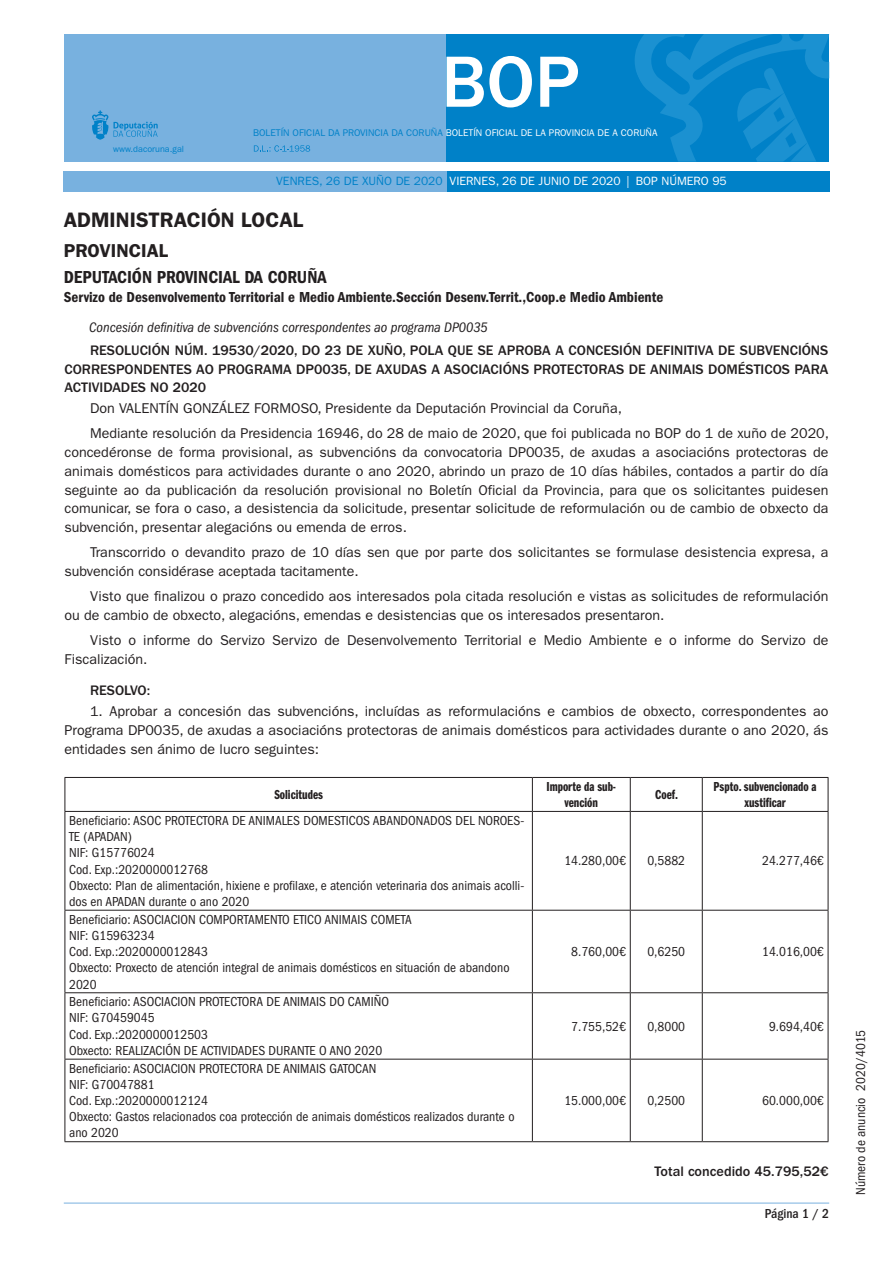
<style>
.page{position:relative;width:893px;height:1263px;background:#fff}
.page>*{position:absolute;margin:0;border:0;box-sizing:border-box;transform-origin:0 0}
.t1{font:500 75px "ITC Franklin Gothic Std";color:#fff}
.t2{font:600 21px "ITC Franklin Gothic Std";color:#231f20}
.t3{font:600 18.75px "ITC Franklin Gothic Std";color:#231f20}
.t4{font:18px "ITC Franklin Gothic Std Dm Cd";color:#231f20}
.t5{font:15px "ITC Franklin Gothic Std Dm Cd";color:#231f20}
.Párrafo_texto_normal{font:14.25px/18.8px "ITC Franklin Gothic Std";color:#231f20}
.Párrafo_texto_negrit{font:500 14.25px/18.8px "ITC Franklin Gothic Std";color:#231f20;text-align:justify}
.t6{font:italic condensed 14.25px "ITC Franklin Gothic Std";color:#231f20}
.Párrafo_texto_normal-2{font:500 14.25px "ITC Franklin Gothic Std";color:#231f20}
.Tabla_texto_1{font:condensed 13.5px/16.2px "ITC Franklin Gothic Std";color:#231f20}
.Tabla_cabecera_1{font:13.5px/16.2px "ITC Franklin Gothic Std Dm Cp";color:#231f20;text-align:center}
.Número_de_página{font:500 condensed 13.5px "ITC Franklin Gothic Std";color:#231f20}
.t7{font:12px "ITC Franklin Gothic Std";color:#fff}
.t8{font:9.75px "ITC Franklin Gothic Std";color:#fff}
.t9{font:9px "ITC Franklin Gothic Std";color:#0081c8}
.s1{color:#0081c8}
</style>
<div class="page">
<div style="left:64px;top:34px;width:382px;height:128px;background:#78b1df"></div>
<div style="left:446px;top:34px;width:383px;height:128px;background:#0081c8"></div>
<svg style="left:254px;top:145px;width:56px;height:7px"></svg>
<svg style="left:92px;top:110px;width:66px;height:30px"></svg>
<svg style="left:635px;top:34px;width:194px;height:128px"></svg>
<div style="left:446px;top:171px;width:383px;height:20px;background:#0081c8"></div>
<div style="left:64px;top:171px;width:383px;height:20px;background:#78b1df"></div>
<hr style="left:64px;top:1203px;width:765px;height:1px;background:#78b1df">
<hr style="left:65px;top:777px;width:467px;height:1px;background:#231f20">
<hr style="left:532px;top:777px;width:98px;height:1px;background:#231f20">
<hr style="left:532px;top:778px;width:1px;height:33px;background:#231f20">
<hr style="left:630px;top:777px;width:72px;height:1px;background:#231f20">
<hr style="left:630px;top:778px;width:1px;height:33px;background:#231f20">
<hr style="left:702px;top:777px;width:126px;height:1px;background:#231f20">
<hr style="left:702px;top:778px;width:1px;height:33px;background:#231f20">
<hr style="left:65px;top:811px;width:467px;height:1px;background:#231f20">
<hr style="left:532px;top:811px;width:98px;height:1px;background:#231f20">
<hr style="left:532px;top:812px;width:1px;height:98px;background:#231f20">
<hr style="left:630px;top:811px;width:72px;height:1px;background:#231f20">
<hr style="left:630px;top:812px;width:1px;height:98px;background:#231f20">
<hr style="left:702px;top:811px;width:126px;height:1px;background:#231f20">
<hr style="left:702px;top:812px;width:1px;height:98px;background:#231f20">
<hr style="left:65px;top:910px;width:467px;height:1px;background:#231f20">
<hr style="left:532px;top:910px;width:98px;height:1px;background:#231f20">
<hr style="left:532px;top:910px;width:1px;height:82px;background:#231f20">
<hr style="left:630px;top:910px;width:72px;height:1px;background:#231f20">
<hr style="left:630px;top:910px;width:1px;height:82px;background:#231f20">
<hr style="left:702px;top:910px;width:126px;height:1px;background:#231f20">
<hr style="left:702px;top:910px;width:1px;height:82px;background:#231f20">
<hr style="left:65px;top:992px;width:467px;height:1px;background:#231f20">
<hr style="left:532px;top:992px;width:98px;height:1px;background:#231f20">
<hr style="left:532px;top:993px;width:1px;height:66px;background:#231f20">
<hr style="left:630px;top:992px;width:72px;height:1px;background:#231f20">
<hr style="left:630px;top:993px;width:1px;height:66px;background:#231f20">
<hr style="left:702px;top:992px;width:126px;height:1px;background:#231f20">
<hr style="left:702px;top:993px;width:1px;height:66px;background:#231f20">
<hr style="left:65px;top:1059px;width:467px;height:1px;background:#231f20">
<hr style="left:532px;top:1059px;width:98px;height:1px;background:#231f20">
<hr style="left:532px;top:1059px;width:1px;height:82px;background:#231f20">
<hr style="left:630px;top:1059px;width:72px;height:1px;background:#231f20">
<hr style="left:630px;top:1059px;width:1px;height:82px;background:#231f20">
<hr style="left:702px;top:1059px;width:126px;height:1px;background:#231f20">
<hr style="left:702px;top:1059px;width:1px;height:82px;background:#231f20">
<hr style="left:65px;top:1141px;width:467px;height:1px;background:#231f20">
<hr style="left:532px;top:1141px;width:98px;height:1px;background:#231f20">
<hr style="left:630px;top:1141px;width:72px;height:1px;background:#231f20">
<hr style="left:702px;top:1141px;width:126px;height:1px;background:#231f20">
<p class="t9" style="left:113px;top:143px;width:72px">www.dacoruna.gal</p>
<h1 class="t1" style="left:441px;top:40px;width:140px">BOP</h1>
<p class="t8" style="left:253px;top:127px;width:406px"><span class="s1">BOLETÍN OFICIAL DA PROVINCIA DA CORUÑA</span> BOLETÍN OFICIAL DE LA PROVINCIA DE A CORUÑA</p>
<p class="t7" style="left:276px;top:174px;width:452px"><span class="s1">VENRES, 26 DE XUÑO DE 2020</span> VIERNES, 26 DE JUNIO DE 2020 | BOP NÚMERO 95</p>
<h2 class="t2" style="left:64px;top:207px;width:241px">ADMINISTRACIÓN LOCAL</h2>
<h3 class="t3" style="left:64px;top:239px;width:106px">PROVINCIAL</h3>
<p class="t4" style="left:64px;top:267px;width:264px">DEPUTACIÓN PROVINCIAL DA CORUÑA</p>
<p class="t5" style="left:64px;top:289px;width:601px">Servizo de Desenvolvemento Territorial e Medio Ambiente.Sección Desenv.Territ.,Coop.e Medio Ambiente</p>
<p class="t6" style="left:89px;top:319px;width:400px">Concesión definitiva de subvencións correspondentes ao programa DP0035</p>
<p class="Párrafo_texto_negrit" style="left:65px;top:341px;width:765px;text-indent:26px">RESOLUCIÓN NÚM. 19530/2020, DO 23 DE XUÑO, POLA QUE SE APROBA A CONCESIÓN DEFINITIVA DE SUBVENCIÓNS CORRESPONDENTES AO PROGRAMA DP0035, DE AXUDAS A ASOCIACIÓNS PROTECTORAS DE ANIMAIS DOMÉSTICOS PARA ACTIVIDADES NO 2020</p>
<p class="Párrafo_texto_normal" style="left:90px;top:399px;width:533px">Don VALENTÍN GONZÁLEZ FORMOSO, Presidente da Deputación Provincial da Coruña,</p>
<p class="Párrafo_texto_normal" style="left:65px;top:424px;width:766px;text-align:justify;text-indent:26px">Mediante resolución da Presidencia 16946, do 28 de maio de 2020, que foi publicada no BOP do 1 de xuño de 2020, concedéronse de forma provisional, as subvencións da convocatoria DP0035, de axudas a asociacións protectoras de animais domésticos para actividades durante o ano 2020, abrindo un prazo de 10 días hábiles, contados a partir do día seguinte ao da publicación da resolución provisional no Boletín Oficial da Provincia, para que os solicitantes puidesen comunicar, se fora o caso, a desistencia da solicitude, presentar solicitude de reformulación ou de cambio de obxecto da subvención, presentar alegacións ou emenda de erros.</p>
<p class="Párrafo_texto_normal" style="left:65px;top:543px;width:765px;text-indent:26px">Transcorrido o devandito prazo de 10 días sen que por parte dos solicitantes se formulase desistencia expresa, a subvención considérase aceptada tacitamente.</p>
<p class="Párrafo_texto_normal" style="left:65px;top:587px;width:765px;text-indent:26px">Visto que finalizou o prazo concedido aos interesados pola citada resolución e vistas as solicitudes de reformulación ou de cambio de obxecto, alegacións, emendas e desistencias que os interesados presentaron.</p>
<p class="Párrafo_texto_normal" style="left:65px;top:631px;width:765px;text-indent:26px">Visto o informe do Servizo Servizo de Desenvolvemento Territorial e Medio Ambiente e o informe do Servizo de<br>Fiscalización.</p>
<p class="Párrafo_texto_negrit" style="left:90px;top:681px;width:62px">RESOLVO:</p>
<p class="Párrafo_texto_normal" style="left:65px;top:702px;width:765px;text-align:justify;text-indent:26px">1. Aprobar a concesión das subvencións, incluídas as reformulacións e cambios de obxecto, correspondentes ao Programa DP0035, de axudas a asociacións protectoras de animais domésticos para actividades durante o ano 2020, ás entidades sen ánimo de lucro seguintes:</p>
<p class="Tabla_cabecera_1" style="left:274px;top:787px;width:50px">Solicitudes</p>
<p class="Tabla_cabecera_1" style="left:546px;top:779px;width:71px">Importe da sub&shy;vención</p>
<p class="Tabla_cabecera_1" style="left:655px;top:787px;width:24px">Coef.</p>
<p class="Tabla_cabecera_1" style="left:714px;top:779px;width:105px">Pspto. subvencionado a xustificar</p>
<p class="Tabla_texto_1" style="left:69px;top:812px;width:457px">Beneficiario: ASOC PROTECTORA DE ANIMALES DOMESTICOS ABANDONADOS DEL NOROES-TE (APADAN)<br>NIF: G15776024<br>Cod. Exp.:2020000012768<br>Obxecto: Plan de alimentación, hixiene e profilaxe, e atención veterinaria dos animais acolli&shy;dos en APADAN durante o ano 2020</p>
<p class="Tabla_texto_1" style="left:564px;top:853px;width:63px">14.280,00€</p>
<p class="Tabla_texto_1" style="left:647px;top:853px;width:39px">0,5882</p>
<p class="Tabla_texto_1" style="left:762px;top:853px;width:63px">24.277,46€</p>
<p class="Tabla_texto_1" style="left:69px;top:911px;width:442px">Beneficiario: ASOCIACION COMPORTAMENTO ETICO ANIMAIS COMETA<br>NIF: G15963234<br>Cod. Exp.:2020000012843<br>Obxecto: Proxecto de atención integral de animais domésticos en situación de abandono 2020</p>
<p class="Tabla_texto_1" style="left:69px;top:994px;width:321px">Beneficiario: ASOCIACION PROTECTORA DE ANIMAIS DO CAMIÑO NIF: G70459045<br>Cod. Exp.:2020000012503<br>Obxecto: REALIZACIÓN DE ACTIVIDADES DURANTE O ANO 2020</p>
<p class="Tabla_texto_1" style="left:69px;top:1060px;width:447px">Beneficiario: ASOCIACION PROTECTORA DE ANIMAIS GATOCAN<br>NIF: G70047881<br>Cod. Exp.:2020000012124<br>Obxecto: Gastos relacionados coa protección de animais domésticos realizados durante o ano 2020</p>
<p class="Tabla_texto_1" style="left:571px;top:944px;width:56px">8.760,00€</p>
<p class="Tabla_texto_1" style="left:647px;top:944px;width:39px">0,6250</p>
<p class="Tabla_texto_1" style="left:762px;top:944px;width:63px">14.016,00€</p>
<p class="Tabla_texto_1" style="left:571px;top:1018px;width:56px">7.755,52€</p>
<p class="Tabla_texto_1" style="left:647px;top:1018px;width:39px">0,8000</p>
<p class="Tabla_texto_1" style="left:769px;top:1018px;width:56px">9.694,40€</p>
<p class="Tabla_texto_1" style="left:564px;top:1092px;width:63px">15.000,00€</p>
<p class="Tabla_texto_1" style="left:647px;top:1092px;width:39px">0,2500</p>
<p class="Tabla_texto_1" style="left:762px;top:1092px;width:63px">60.000,00€</p>
<p class="Párrafo_texto_normal-2" style="left:654px;top:1163px;width:175px">Total concedido 45.795,52€</p>
<p class="Número_de_página" style="left:765px;top:1206px;width:66px">Página 1 / 2</p>
<p class="Tabla_texto_1" style="left:853px;top:1195px;width:167px;rotate:-90deg">Número de anuncio 2020/4015</p>
</div>
